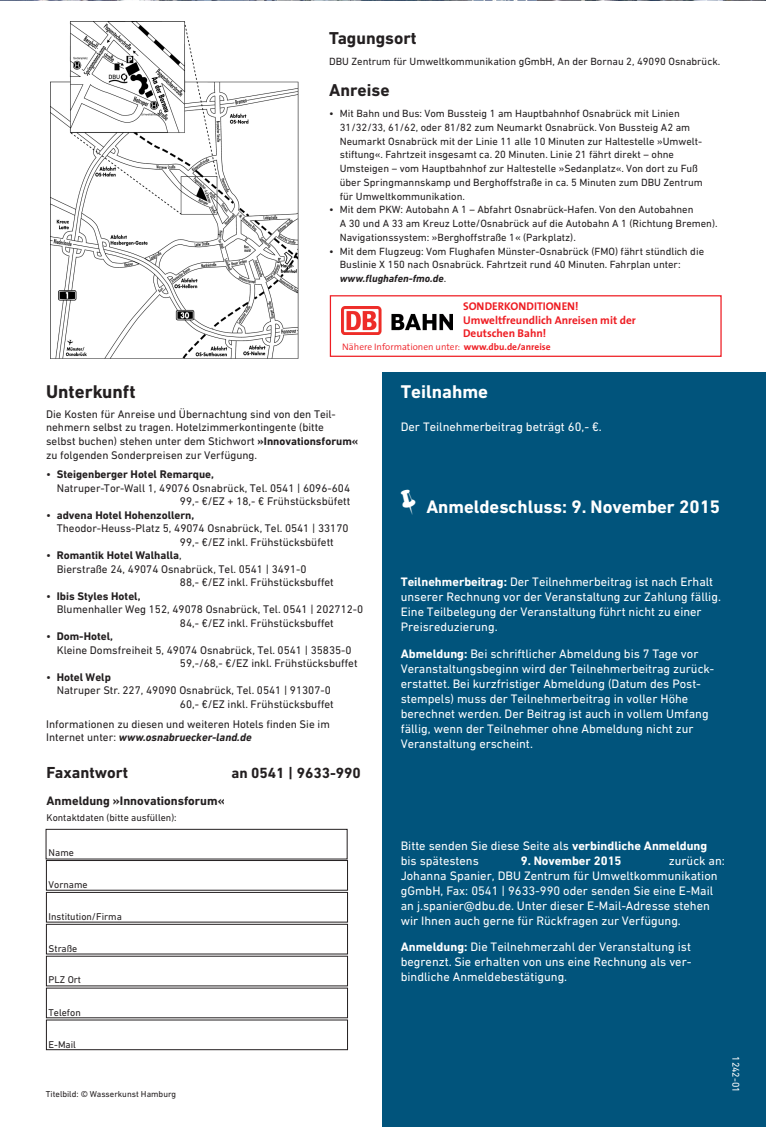
<style>
.page{position:relative;width:766px;height:1127px;background:#fff}
.page>*{position:absolute;margin:0;border:0;box-sizing:border-box;transform-origin:0 0}
.t1{font:700 18.75px "DIN Next W1 G";color:#231f20}
.t2{font:700 18.75px "DIN Next W1 G";color:#fff}
.t3{font:700 18.5px "DIN Next W1 G";color:#fff}
.t4{font:700 17.5px "DIN Next W1 G";color:#231f20}
.t5{font:700 16.25px "DIN Next W1 G";color:#231f20}
.t6{font:700 15px "DIN Next W1 G";color:#231f20}
.t7{font:12.5px/15px "DIN Next W1 G";color:#fff}
.t8{font:700 12.5px "DIN Next W1 G";color:#231f20}
.t9{font:700 12.5px "DIN Next W1 G";color:#fff}
.t10{font:11.25px/13.5px "DIN Next W1 G";color:#231f20}
.t11{font:700 11.25px "DIN Next W1 G";color:#231f20}
.t12{font:700 11.25px/13.5px "The Sans";color:#ee1d23}
.t13{font:10.62px/13.8px "DIN Next W1 G";color:#231f20}
.t14{font:10px "DIN Next W1 G";color:#231f20}
.t15{font:10px "DIN Next W1 G";color:#fff}
.t16{font:300 9.5px "The Sans";color:#ee1d23}
.t17{font:8.75px "DIN Next W1 G";color:#231f20}
.s1{font-weight:700;font-style:italic}
.s2{font-weight:700}
.s3{font-weight:400}
</style>
<div class="page">
<img style="left:0;top:0;width:765px;height:1px">
<div style="left:383px;top:372px;width:382px;height:755px;background:#01547c"></div>
<hr style="left:47px;top:0;width:106px;height:1px;background:#fff">
<img style="left:50px;top:22px;width:249px;height:337px">
<div style="left:46px;top:860px;width:301px;height:30px;border:1px solid #231f20"></div>
<div style="left:46px;top:892px;width:301px;height:30px;border:1px solid #231f20"></div>
<div style="left:46px;top:924px;width:301px;height:30px;border:1px solid #231f20"></div>
<div style="left:46px;top:1020px;width:301px;height:30px;border:1px solid #231f20"></div>
<div style="left:46px;top:829px;width:301px;height:30px;border:1px solid #231f20"></div>
<div style="left:330px;top:295px;width:391px;height:62px;border:1px solid #ee1d23"></div>
<img style="left:342px;top:307px;width:110px;height:28px">
<h3 class="t4" style="left:329px;top:27px;width:89px">Tagungsort</h3>
<p class="t13" style="left:329px;top:54px;width:392px">DBU Zentrum für Umweltkommunikation gGmbH, An der Bornau 2, 49090 Osnabrück.</p>
<h3 class="t4" style="left:329px;top:80px;width:62px">Anreise</h3>
<p class="t13" style="left:340px;top:106px;width:364px;text-indent:-11px">• Mit Bahn und Bus: Vom Bussteig 1 am Hauptbahnhof Osnabrück mit Linien 31/32/33, 61/62, oder 81/82 zum Neumarkt Osnabrück. Von Bussteig A2 am Neumarkt Osnabrück mit der Linie 11 alle 10 Minuten zur Haltestelle »Umwelt&shy;stiftung«. Fahrtzeit insgesamt ca. 20 Minuten. Linie 21 fährt direkt – ohne Umsteigen – vom Hauptbahnhof zur Haltestelle »Sedanplatz«. Von dort zu Fuß über Springmannskamp und Berghoffstraße in ca. 5 Minuten zum DBU Zentrum für Umweltkommunikation.</p>
<p class="t13" style="left:340px;top:203px;width:379px;text-indent:-11px">• Mit dem PKW: Autobahn A 1 – Abfahrt Osnabrück-Hafen. Von den Autobahnen<br>A 30 und A 33 am Kreuz Lotte/Osnabrück auf die Autobahn A 1 (Richtung Bremen).<br>Navigationssystem: »Berghoffstraße 1« (Parkplatz).</p>
<p class="t13" style="left:340px;top:244px;width:365px;text-indent:-11px">• Mit dem Flugzeug: Vom Flughafen Münster-Osnabrück (FMO) fährt stündlich die<br>Buslinie X 150 nach Osnabrück. Fahrtzeit rund 40 Minuten. Fahrplan unter: <span class="s1">www.flughafen-fmo.de</span>.</p>
<p class="t12" style="left:463px;top:299px;width:174px">Sonderkonditionen!<br>Umweltfreundlich Anreisen mit der<br>Deutschen Bahn!</p>
<p class="t16" style="left:342px;top:339px;width:210px">Nähere Informationen unter: <span class="s2">www.dbu.de/anreise</span></p>
<h1 class="t1" style="left:46px;top:381px;width:91px">Unterkunft</h1>
<p class="t10" style="left:46px;top:407px;width:313px">Die Kosten für Anreise und Übernachtung sind von den Teil&shy;nehmern selbst zu tragen. Hotelzimmerkontingente (bitte<br>selbst buchen) stehen unter dem Stichwort <span class="s2">»Innovationsforum« </span>zu folgenden Sonderpreisen zur Verfügung.</p>
<p class="t11" style="left:46px;top:468px;width:169px"><span class="s3">•</span> Steigenberger Hotel Remarque,</p>
<p class="t10" style="left:57px;top:481px;width:295px">Natruper-Tor-Wall 1, 49076 Osnabrück, Tel. 0541 | 6096-604</p>
<p class="t10" style="left:180px;top:494px;width:172px">99,- €/EZ + 18,- € Frühstücksbüfett</p>
<p class="t11" style="left:46px;top:508px;width:150px"><span class="s3">•</span> advena Hotel Hohenzollern,</p>
<p class="t10" style="left:57px;top:521px;width:293px">Theodor-Heuss-Platz 5, 49074 Osnabrück, Tel. 0541 | 33170</p>
<p class="t10" style="left:180px;top:535px;width:155px">99,- €/EZ inkl. Frühstücksbüfett</p>
<p class="t11" style="left:46px;top:549px;width:137px"><span class="s3">•</span> Romantik Hotel Walhalla<span class="s3">,</span></p>
<p class="t10" style="left:57px;top:562px;width:251px">Bierstraße 24, 49074 Osnabrück, Tel. 0541 | 3491-0</p>
<p class="t10" style="left:180px;top:575px;width:155px">88,- €/EZ inkl. Frühstücksbuffet</p>
<p class="t11" style="left:46px;top:589px;width:96px"><span class="s3">•</span> Ibis Styles Hotel,</p>
<p class="t10" style="left:57px;top:602px;width:308px">Blumenhaller Weg 152, 49078 Osnabrück, Tel. 0541 | 202712-0</p>
<p class="t10" style="left:180px;top:616px;width:155px">84,- €/EZ inkl. Frühstücksbuffet</p>
<p class="t11" style="left:46px;top:630px;width:68px"><span class="s3">•</span> Dom-Hotel,</p>
<p class="t10" style="left:57px;top:643px;width:296px">Kleine Domsfreiheit 5, 49074 Osnabrück, Tel. 0541 | 35835-0</p>
<p class="t10" style="left:180px;top:656px;width:179px">59,-/68,- €/EZ inkl. Frühstücksbuffet</p>
<p class="t11" style="left:46px;top:670px;width:66px"><span class="s3">•</span> Hotel Welp</p>
<p class="t10" style="left:57px;top:683px;width:275px">Natruper Str. 227, 49090 Osnabrück, Tel. 0541 | 91307-0</p>
<p class="t10" style="left:180px;top:697px;width:155px">60,- €/EZ inkl. Frühstücksbuffet</p>
<p class="t10" style="left:46px;top:717px;width:285px">Informationen zu diesen und weiteren Hotels finden Sie im<br>Internet unter: <span class="s1">www.osnabruecker-land.de</span></p>
<h3 class="t5" style="left:47px;top:763px;width:83px">Faxantwort</h3>
<p class="t6" style="left:231px;top:764px;width:131px">an 0541 | 9633-990</p>
<p class="t8" style="left:47px;top:793px;width:180px">Anmeldung »Innovationsforum«</p>
<p class="t14" style="left:47px;top:811px;width:132px">Kontaktdaten (bitte ausfüllen):</p>
<p class="t14" style="left:49px;top:846px;width:27px">Name</p>
<p class="t14" style="left:49px;top:879px;width:41px">Vorname</p>
<p class="t14" style="left:49px;top:910px;width:75px">Institution/Firma</p>
<p class="t14" style="left:49px;top:943px;width:30px">Straße</p>
<p class="t14" style="left:49px;top:974px;width:34px">PLZ Ort</p>
<p class="t14" style="left:49px;top:1006px;width:34px">Telefon</p>
<p class="t14" style="left:49px;top:1039px;width:29px">E-Mail</p>
<p class="t17" style="left:46px;top:1089px;width:132px">Titelbild: © Wasserkunst Hamburg</p>
<h1 class="t2" style="left:400px;top:381px;width:89px">Teilnahme</h1>
<p class="t7" style="left:400px;top:419px;width:202px">Der Teilnehmerbeitrag beträgt 60,- €.</p>
<h2 class="t3" style="left:426px;top:496px;width:295px">Anmeldeschluss: 9. November 2015</h2>
<p class="t7" style="left:400px;top:574px;width:321px"><span class="s2">Teilnehmerbeitrag:</span> Der Teilnehmerbeitrag ist nach Erhalt unserer Rechnung vor der Veranstaltung zur Zahlung fällig.<br>Eine Teilbelegung der Veranstaltung führt nicht zu einer Preisreduzierung.</p>
<p class="t7" style="left:400px;top:646px;width:315px"><span class="s2">Abmeldung:</span> Bei schriftlicher Abmeldung bis 7 Tage vor Veranstaltungsbeginn wird der Teilnehmerbeitrag zurück&shy;erstattet. Bei kurzfristiger Abmeldung (Datum des Post&shy;stempels) muss der Teilnehmerbeitrag in voller Höhe berechnet werden. Der Beitrag ist auch in vollem Umfang fällig, wenn der Teilnehmer ohne Abmeldung nicht zur Veranstaltung erscheint.</p>
<p class="t7" style="left:400px;top:838px;width:308px">Bitte senden Sie diese Seite als <span class="s2">verbindliche Anmeldung </span>bis spätestens</p>
<p class="t9" style="left:520px;top:853px;width:102px">9. November 2015</p>
<p class="t7" style="left:400px;top:853px;width:326px;text-indent:268px">zurück an:<br>Johanna Spanier, DBU Zentrum für Umweltkommunikation gGmbH, Fax: 0541 | 9633-990 oder senden Sie eine E-Mail an j.spanier@dbu.de. Unter dieser E-Mail-Adresse stehen wir Ihnen auch gerne für Rückfragen zur Verfügung.</p>
<p class="t7" style="left:400px;top:939px;width:292px;text-align:justify"><span class="s2">Anmeldung:</span> Die Teilnehmerzahl der Veranstaltung ist begrenzt. Sie erhalten von uns eine Rechnung als ver&shy;bindliche Anmeldebestätigung.</p>
<p class="t15" style="left:741px;top:1056px;width:38px;rotate:90deg">1242-01</p>
</div>
